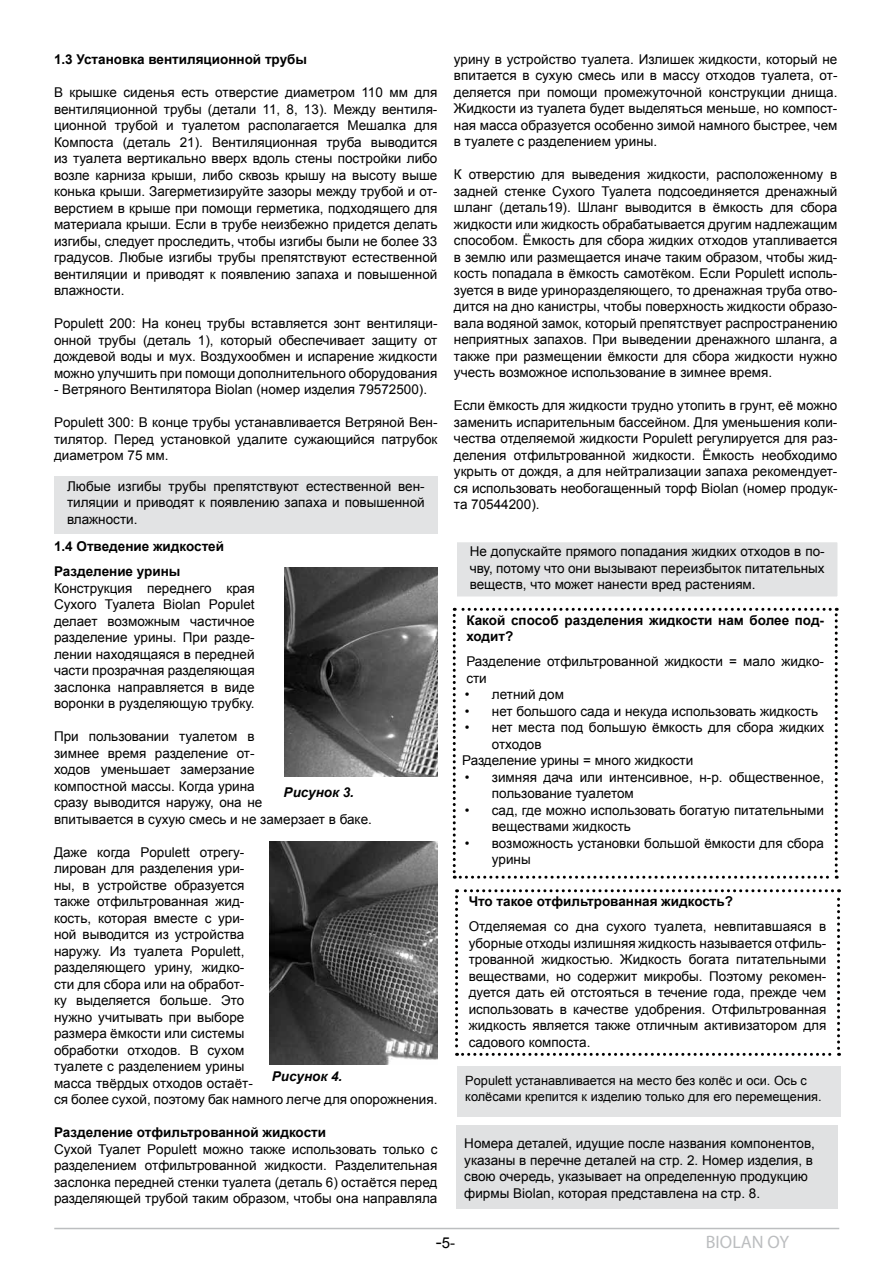
<style>
.page{position:relative;width:893px;height:1263px;background:#fff}
.page>*{position:absolute;margin:0;border:0;box-sizing:border-box;transform-origin:0 0}
.t1{font:18px "Myriad Pro";color:#bcbec0}
.t2{font:15px "Arial";color:#000}
.t3{font:13.5px/16.5px "Arial";color:#000;text-align:justify}
.t4{font:700 13.5px/25px "Arial";color:#000}
.t5{font:italic 700 13.5px "Arial";color:#000}
.t6{font:12.75px/16.5px "Arial";color:#000}
.s1{font-size:18px}
</style>
<div class="page">
<hr style="left:54px;top:1228px;width:785px;height:1px;background:#bcbec0">
<div style="left:456px;top:541px;width:382px;height:56px;background:#e2e3e4"></div>
<div style="left:455px;top:541px;width:384px;height:57px;border:2px solid #fff"></div>
<div style="left:456px;top:1125px;width:382px;height:83px;background:#e0e1e2"></div>
<div style="left:457px;top:1066px;width:383px;height:51px;background:#e2e3e4"></div>
<svg style="left:455px;top:889px;width:385px;height:167px"></svg>
<div style="left:54px;top:477px;width:383px;height:57px;background:#e2e3e4"></div>
<svg style="left:453px;top:608px;width:385px;height:271px"></svg>
<img style="left:284px;top:567px;width:153px;height:210px">
<img style="left:270px;top:841px;width:167px;height:223px">
<p class="t4" style="left:54px;top:47px;width:255px">1.3 Установка вентиляционной трубы</p>
<p class="t3" style="left:54px;top:84px;width:385px">В крышке сиденья есть отверстие диаметром 110 мм для вентиляционной трубы (детали 11, 8, 13). Между вентиля&shy;ционной трубой и туалетом располагается Мешалка для Компоста (деталь 21). Вентиляционная труба выводится из туалета вертикально вверх вдоль стены постройки либо возле карниза крыши, либо сквозь крышу на высоту выше конька крыши. Загерметизируйте зазоры между трубой и от&shy;верстием в крыше при помощи герметика, подходящего для материала крыши. Если в трубе неизбежно придется делать изгибы, следует проследить, чтобы изгибы были не более 33 градусов. Любые изгибы трубы препятствуют естественной вентиляции и приводят к появлению запаха и повышенной влажности.</p>
<p class="t3" style="left:54px;top:315px;width:385px">Populett 200: На конец трубы вставляется зонт вентиляци&shy;онной трубы (деталь 1), который обеспечивает защиту от дождевой воды и мух. Воздухообмен и испарение жидкости можно улучшить при помощи дополнительного оборудования</p>
<p class="t3" style="left:54px;top:381px;width:375px">- Ветряного Вентилятора Biolan (номер изделия 79572500).</p>
<p class="t3" style="left:54px;top:414px;width:385px">Populett 300: В конце трубы устанавливается Ветряной Вен&shy;тилятор. Перед установкой удалите сужающийся патрубок диаметром 75 мм.</p>
<p class="t3" style="left:67px;top:478px;width:359px">Любые изгибы трубы препятствуют естественной вен&shy;тиляции и приводят к появлению запаха и повышенной влажности.</p>
<p class="t4" style="left:54px;top:535px;width:172px">1.4 Отведение жидкостей<br>Разделение урины</p>
<p class="t3" style="left:54px;top:580px;width:202px">Конструкция переднего края Сухого Туалета Biolan Populet делает возможным частичное разделение урины. При разде&shy;лении находящаяся в передней части прозрачная разделяющая заслонка направляется в виде воронки в рузделяющую трубку.</p>
<p class="t3" style="left:54px;top:728px;width:319px;text-align:left">При пользовании туалетом в<br>зимнее время разделение от-<br>ходов уменьшает замерзание<br>компостной массы. Когда урина<br>сразу выводится наружу, она не<br>впитывается в сухую смесь и не замерзает в баке.</p>
<p class="t3" style="left:54px;top:844px;width:385px;text-align:left">Даже когда Populett отрегу-<br>лирован для разделения ури-<br>ны, в устройстве образуется<br>также отфильтрованная жид-<br>кость, которая вместе с ури-<br>ной выводится из устройства<br>наружу. Из туалета Populett,<br>разделяющего урину, жидко-<br>сти для сбора или на обработ-<br>ку выделяется больше. Это<br>нужно учитывать при выборе<br>размера ёмкости или системы<br>обработки отходов. В сухом<br>туалете с разделением урины<br>масса твёрдых отходов остаёт-<br>ся более сухой, поэтому бак намного легче для опорожнения.</p>
<p class="t4" style="left:54px;top:1120px;width:274px">Разделение отфильтрованной жидкости</p>
<p class="t3" style="left:54px;top:1141px;width:385px">Сухой Туалет Populett можно также использовать только с разделением отфильтрованной жидкости. Разделительная заслонка передней стенки туалета (деталь 6) остаётся перед разделяющей трубой таким образом, чтобы она направляла</p>
<p class="t5" style="left:284px;top:783px;width:72px">Рисунок 3.</p>
<p class="t5" style="left:272px;top:1067px;width:72px">Рисунок 4.</p>
<p class="t3" style="left:454px;top:51px;width:385px">урину в устройство туалета. Излишек жидкости, который не впитается в сухую смесь или в массу отходов туалета, от&shy;деляется при помощи промежуточной конструкции днища.<br>Жидкости из туалета будет выделяться меньше, но компост&shy;ная масса образуется особенно зимой намного быстрее, чем в туалете с разделением урины.</p>
<p class="t3" style="left:454px;top:166px;width:385px">К отверстию для выведения жидкости, расположенному в задней стенке Сухого Туалета подсоединяется дренажный шланг (деталь19). Шланг выводится в ёмкость для сбора жидкости или жидкость обрабатывается другим надлежащим способом. Ёмкость для сбора жидких отходов утапливается в землю или размещается иначе таким образом, чтобы жид&shy;кость попадала в ёмкость самотёком. Если Populett исполь&shy;зуется в виде уриноразделяющего, то дренажная труба отво&shy;дится на дно канистры, чтобы поверхность жидкости образо&shy;вала водяной замок, который препятствует распространению неприятных запахов. При выведении дренажного шланга, а также при размещении ёмкости для сбора жидкости нужно учесть возможное использование в зимнее время.</p>
<p class="t3" style="left:454px;top:397px;width:385px">Если ёмкость для жидкости трудно утопить в грунт, её можно заменить испарительным бассейном. Для уменьшения коли&shy;чества отделяемой жидкости Populett регулируется для раз&shy;деления отфильтрованной жидкости. Ёмкость необходимо укрыть от дождя, а для нейтрализации запаха рекомендует&shy;ся использовать необогащенный торф Biolan (номер продук&shy;та 70544200).</p>
<p class="t3" style="left:470px;top:543px;width:356px">Не допускайте прямого попадания жидких отходов в по&shy;чву, потому что они вызывают переизбыток питательных веществ, что может нанести вред растениям.</p>
<p class="t4" style="left:466px;top:612px;width:359px;line-height:16.5px">Какой способ разделения жидкости нам более под&shy;ходит?</p>
<p class="t3" style="left:466px;top:653px;width:359px">Разделение отфильтрованной жидкости = мало жидко&shy;сти</p>
<p class="t3" style="left:465px;top:686px;width:101px">• летний дом</p>
<p class="t3" style="left:465px;top:703px;width:355px">• нет большого сада и некуда использовать жидкость</p>
<p class="t3" style="left:465px;top:719px;width:361px">• нет места под большую ёмкость для сбора жидких</p>
<p class="t3" style="left:492px;top:736px;width:51px">отходов</p>
<p class="t3" style="left:462px;top:752px;width:233px">Разделение урины = много жидкости</p>
<p class="t3" style="left:492px;top:769px;width:334px;text-indent:-27px">• зимняя дача или интенсивное, н-р. общественное, пользование туалетом</p>
<p class="t3" style="left:492px;top:802px;width:334px;text-indent:-27px">• сад, где можно использовать богатую питательными веществами жидкость</p>
<p class="t3" style="left:492px;top:835px;width:334px;text-indent:-27px">• возможность установки большой ёмкости для сбора урины</p>
<p class="t4" style="left:469px;top:889px;width:266px">Что такое отфильтрованная жидкость?</p>
<p class="t3" style="left:469px;top:918px;width:359px">Отделяемая со дна сухого туалета, невпитавшаяся в уборные отходы излишняя жидкость называется отфиль&shy;трованной жидкостью. Жидкость богата питательными веществами, но содержит микробы. Поэтому рекомен&shy;дуется дать ей отстояться в течение года, прежде чем использовать в качестве удобрения. Отфильтрованная жидкость является также отличным активизатором для садового компоста.</p>
<p class="t6" style="left:465px;top:1072px;width:358px">Populett устанавливается на место без колёс и оси. Ось с колёсами крепится к изделию только для его перемещения.</p>
<p class="t3" style="left:464px;top:1135px;width:352px;text-align:left">Номера деталей, идущие после названия компонентов, указаны в перечне деталей на стр. 2. Номер изделия, в свою очередь, указывает на определенную продукцию фирмы Biolan, которая представлена на стр. 8.</p>
<p class="t2" style="left:436px;top:1232px;width:21px"><span class="s1">-</span>5-</p>
<h1 class="t1" style="left:706px;top:1230px;width:85px">BIOLAN OY</h1>
</div>
